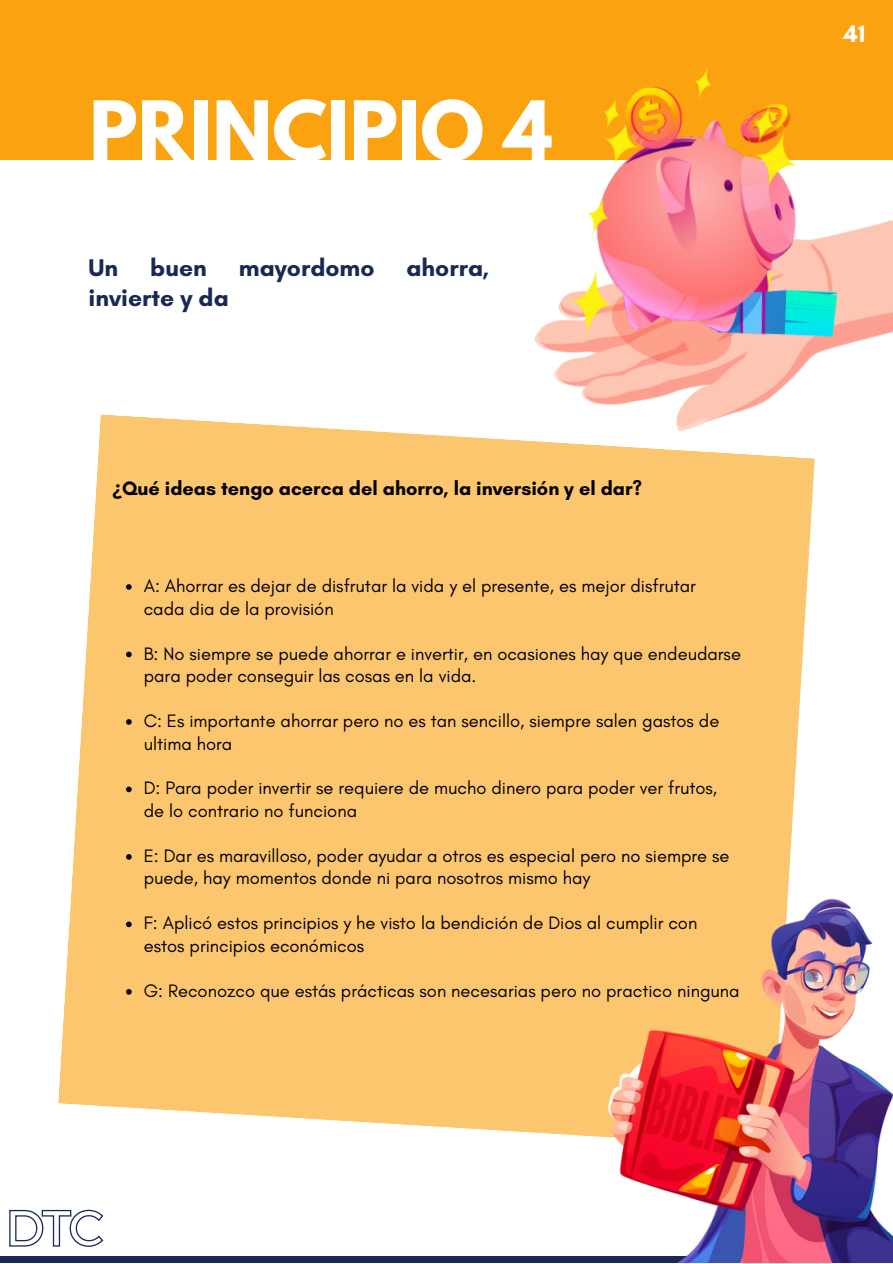
<style>
.page{position:relative;width:893px;height:1264px;background:#fff}
.page>*{position:absolute;margin:0;border:0;box-sizing:border-box;transform-origin:0 0}
.t1{font:700 72.75px "League Spartan";color:#fff}
.t2{font:700 24.6px "Glacial Indifference";color:#192954}
.t3{font:700 24.6px "Glacial Indifference";color:#fff}
.t4{font:700 19.8px "Glacial Indifference";color:#000}
.t5{font:18.3px/22.5px "Glacial Indifference";color:#000}
.s1{font-family:"Noto Sans"}
</style>
<div class="page">
<div style="left:0;top:0;width:892px;height:159px;background:#fba211"></div>
<svg style="left:58px;top:414px;width:756px;height:720px;background:#fcca79"></svg>
<img style="left:521px;top:68px;width:371px;height:416px">
<img style="left:577px;top:72px;width:276px;height:276px">
<img style="left:730px;top:88px;width:106px;height:135px">
<img style="left:556px;top:185px;width:87px;height:67px">
<svg style="left:126px;top:584px;width:6px;height:6px"></svg>
<svg style="left:126px;top:651px;width:6px;height:6px"></svg>
<svg style="left:126px;top:719px;width:6px;height:5px"></svg>
<svg style="left:126px;top:786px;width:6px;height:6px"></svg>
<svg style="left:126px;top:854px;width:6px;height:5px"></svg>
<svg style="left:126px;top:921px;width:6px;height:6px"></svg>
<svg style="left:126px;top:989px;width:6px;height:5px"></svg>
<svg style="left:9px;top:1209px;width:95px;height:38px"></svg>
<div style="left:0;top:1256px;width:892px;height:6px;background:#192954"></div>
<img style="left:556px;top:880px;width:336px;height:382px">
<h1 class="t1" style="left:89px;top:95px;width:464px">PRINCIPIO 4</h1>
<h2 class="t2" style="left:89px;top:253px;width:31px">Un</h2>
<h2 class="t2" style="left:150px;top:253px;width:58px">buen</h2>
<h2 class="t2" style="left:239px;top:253px;width:137px">mayordomo</h2>
<h2 class="t2" style="left:406px;top:253px;width:84px">ahorra,</h2>
<h2 class="t2" style="left:89px;top:283px;width:142px">invierte y da</h2>
<p class="t4" style="left:112px;top:476px;width:531px"><span class="s1">¿</span>Qué ideas tengo acerca del ahorro, la inversión y el dar?</p>
<p class="t5" style="left:144px;top:574px;width:553px">A: Ahorrar es dejar de disfrutar la vida y el presente, es mejor disfrutar cada dia de la provisión</p>
<p class="t5" style="left:144px;top:642px;width:598px">B: No siempre se puede ahorrar e invertir, en ocasiones hay que endeudarse para poder conseguir las cosas en la vida.</p>
<p class="t5" style="left:144px;top:709px;width:577px">C: Es importante ahorrar pero no es tan sencillo, siempre salen gastos de ultima hora</p>
<p class="t5" style="left:144px;top:776px;width:575px">D: Para poder invertir se requiere de mucho dinero para poder ver frutos, de lo contrario no funciona</p>
<p class="t5" style="left:144px;top:844px;width:587px">E: Dar es maravilloso, poder ayudar a otros es especial pero no siempre se puede, hay momentos donde ni para nosotros mismo hay</p>
<p class="t5" style="left:144px;top:911px;width:555px">F: Aplicó estos principios y he visto la bendición de Dios al cumplir con estos principios económicos</p>
<p class="t5" style="left:144px;top:979px;width:597px">G: Reconozco que estás prácticas son necesarias pero no practico ninguna</p>
<h2 class="t3" style="left:843px;top:18px;width:24px">41</h2>
</div>
